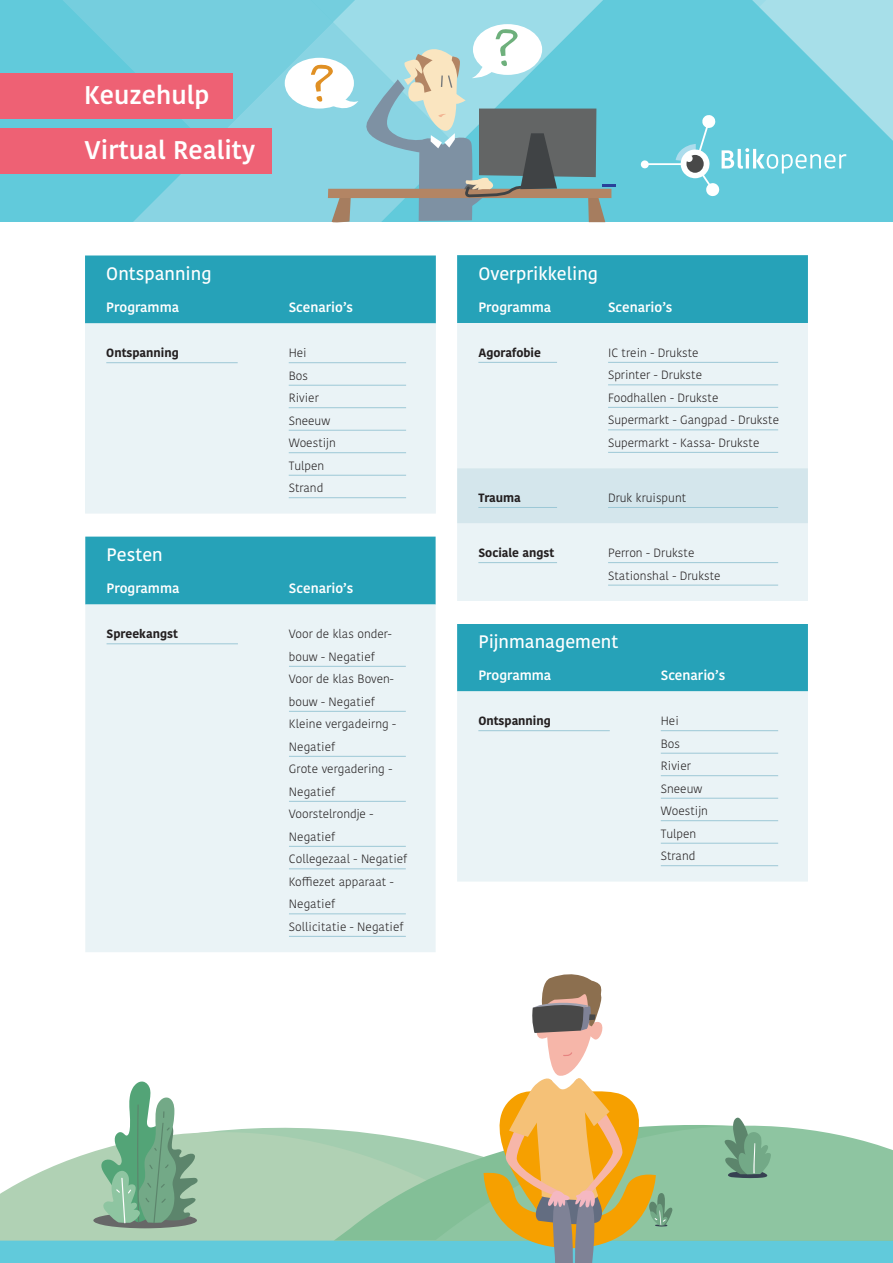
<style>
.page{position:relative;width:893px;height:1263px;background:#fff}
.page>*{position:absolute;margin:0;border:0;box-sizing:border-box;transform-origin:0 0}
.Alineastijl_2{font:600 25.5px "Kohinoor Devanagari";color:#fff}
.Titel{font:500 18px "Kohinoor Devanagari";color:#fff}
.Alineastijl_2-2{font:600 13.5px "Kohinoor Devanagari";color:#fff}
.Programma{font:300 12px/22.5px "Kohinoor Devanagari";color:#231f20}
.Programma_Bold{font:700 12px "Kohinoor Devanagari";color:#231f20}
</style>
<div class="page">
<div style="left:0;top:1230px;width:893px;height:33px;background:#61cadb"></div>
<div style="left:0;top:0;width:893px;height:222px;background:#61cadb"></div>
<svg style="left:133px;top:146px;width:178px;height:76px;fill:#89d4e3"></svg>
<svg style="left:333px;top:0;width:270px;height:29px;fill:#9cdce8"></svg>
<svg style="left:63px;top:0;width:270px;height:146px;fill:#75cede"></svg>
<div style="left:285px;top:58px;width:69px;height:51px;background:#fff;border-radius:50%"></div>
<div style="left:473px;top:24px;width:69px;height:51px;background:#fff;border-radius:50%"></div>
<svg style="left:311px;top:29px;width:305px;height:193px"></svg>
<div style="left:0;top:73px;width:233px;height:46px;background:#ee6174"></div>
<div style="left:0;top:128px;width:271px;height:46px;background:#ee6174"></div>
<svg style="left:641px;top:0;width:252px;height:197px"></svg>
<div style="left:686px;top:155px;width:18px;height:18px;background:#494949;border-radius:50%"></div>
<div style="left:685px;top:155px;width:8px;height:7px;background:#fff;border-radius:50%"></div>
<svg style="left:0;top:1132px;width:334px;height:108px;fill:#b0d1b4"></svg>
<svg style="left:334px;top:1125px;width:391px;height:115px"></svg>
<svg style="left:435px;top:1126px;width:458px;height:114px;fill:#8ec5a1"></svg>
<svg style="left:93px;top:1081px;width:105px;height:147px"></svg>
<svg style="left:725px;top:1117px;width:46px;height:61px"></svg>
<svg style="left:482px;top:974px;width:190px;height:289px"></svg>
<div style="left:457px;top:624px;width:351px;height:67px;background:#26a2b8"></div>
<div style="left:457px;top:691px;width:351px;height:190px;background:#eaf3f6"></div>
<hr style="left:478px;top:730px;width:132px;height:1px;background:#9dc8d6">
<hr style="left:661px;top:730px;width:117px;height:1px;background:#9dc8d6">
<hr style="left:661px;top:753px;width:117px;height:1px;background:#9dc8d6">
<hr style="left:661px;top:775px;width:117px;height:1px;background:#9dc8d6">
<hr style="left:661px;top:798px;width:117px;height:1px;background:#9dc8d6">
<hr style="left:661px;top:820px;width:117px;height:1px;background:#9dc8d6">
<hr style="left:661px;top:843px;width:117px;height:1px;background:#9dc8d6">
<hr style="left:661px;top:865px;width:117px;height:1px;background:#9dc8d6">
<div style="left:85px;top:255px;width:351px;height:68px;background:#26a2b8"></div>
<div style="left:85px;top:323px;width:351px;height:191px;background:#eaf3f6"></div>
<hr style="left:106px;top:362px;width:132px;height:1px;background:#9dc8d6">
<hr style="left:289px;top:362px;width:117px;height:1px;background:#9dc8d6">
<hr style="left:289px;top:385px;width:117px;height:1px;background:#9dc8d6">
<hr style="left:289px;top:407px;width:117px;height:1px;background:#9dc8d6">
<hr style="left:289px;top:430px;width:117px;height:1px;background:#9dc8d6">
<hr style="left:289px;top:452px;width:117px;height:1px;background:#9dc8d6">
<hr style="left:289px;top:475px;width:117px;height:1px;background:#9dc8d6">
<hr style="left:289px;top:497px;width:117px;height:1px;background:#9dc8d6">
<div style="left:457px;top:255px;width:351px;height:68px;background:#26a2b8"></div>
<div style="left:457px;top:323px;width:351px;height:278px;background:#eaf3f6"></div>
<div style="left:457px;top:468px;width:351px;height:55px;background:#d4e6ec"></div>
<hr style="left:478px;top:362px;width:79px;height:1px;background:#9dc8d6">
<hr style="left:608px;top:362px;width:170px;height:1px;background:#9dc8d6">
<hr style="left:608px;top:385px;width:170px;height:1px;background:#9dc8d6">
<hr style="left:608px;top:407px;width:170px;height:1px;background:#9dc8d6">
<hr style="left:608px;top:430px;width:170px;height:1px;background:#9dc8d6">
<hr style="left:608px;top:452px;width:170px;height:1px;background:#9dc8d6">
<hr style="left:478px;top:507px;width:79px;height:1px;background:#9dc8d6">
<hr style="left:608px;top:507px;width:170px;height:1px;background:#9dc8d6">
<hr style="left:478px;top:562px;width:79px;height:1px;background:#9dc8d6">
<hr style="left:608px;top:562px;width:170px;height:1px;background:#9dc8d6">
<hr style="left:608px;top:585px;width:170px;height:1px;background:#9dc8d6">
<div style="left:85px;top:537px;width:351px;height:67px;background:#26a2b8"></div>
<div style="left:85px;top:604px;width:351px;height:348px;background:#eaf3f6"></div>
<hr style="left:107px;top:643px;width:131px;height:1px;background:#9dc8d6">
<hr style="left:289px;top:666px;width:117px;height:1px;background:#9dc8d6">
<hr style="left:289px;top:711px;width:117px;height:1px;background:#9dc8d6">
<hr style="left:289px;top:756px;width:117px;height:1px;background:#9dc8d6">
<hr style="left:289px;top:801px;width:117px;height:1px;background:#9dc8d6">
<hr style="left:289px;top:846px;width:117px;height:1px;background:#9dc8d6">
<hr style="left:289px;top:868px;width:117px;height:1px;background:#9dc8d6">
<hr style="left:289px;top:913px;width:117px;height:1px;background:#9dc8d6">
<hr style="left:289px;top:936px;width:117px;height:1px;background:#9dc8d6">
<p class="Alineastijl_2" style="left:84px;top:80px;width:127px">Keuzehulp</p>
<p class="Alineastijl_2" style="left:85px;top:135px;width:172px">Virtual Reality</p>
<p class="Titel" style="left:106px;top:263px;width:107px">Ontspanning</p>
<p class="Alineastijl_2-2" style="left:106px;top:299px;width:74px">Programma</p>
<p class="Alineastijl_2-2" style="left:289px;top:299px;width:66px">Scenario’s</p>
<p class="Programma_Bold" style="left:106px;top:342px;width:74px">Ontspanning</p>
<p class="Programma" style="left:289px;top:342px;width:19px">Hei</p>
<p class="Programma" style="left:289px;top:364px;width:21px">Bos</p>
<p class="Programma" style="left:289px;top:387px;width:32px">Rivier</p>
<p class="Programma" style="left:289px;top:409px;width:43px">Sneeuw</p>
<p class="Programma" style="left:289px;top:432px;width:49px">Woestijn</p>
<p class="Programma" style="left:289px;top:454px;width:37px">Tulpen</p>
<p class="Programma" style="left:289px;top:477px;width:36px">Strand</p>
<p class="Titel" style="left:107px;top:544px;width:58px">Pesten</p>
<p class="Alineastijl_2-2" style="left:107px;top:580px;width:74px">Programma</p>
<p class="Alineastijl_2-2" style="left:289px;top:580px;width:66px">Scenario’s</p>
<p class="Programma_Bold" style="left:107px;top:623px;width:73px">Spreekangst</p>
<p class="Programma" style="left:289px;top:623px;width:104px">Voor de klas onder&shy;bouw - Negatief</p>
<p class="Programma" style="left:289px;top:668px;width:106px">Voor de klas Boven&shy;bouw - Negatief</p>
<p class="Programma" style="left:289px;top:713px;width:109px">Kleine vergadeirng -<br>Negatief</p>
<p class="Programma" style="left:289px;top:758px;width:105px">Grote vergadering -<br>Negatief</p>
<p class="Programma" style="left:289px;top:803px;width:86px">Voorstelrondje -<br>Negatief</p>
<p class="Programma" style="left:289px;top:848px;width:120px">Collegezaal - Negatief</p>
<p class="Programma" style="left:289px;top:870px;width:106px">Koffiezet apparaat -<br>Negatief</p>
<p class="Programma" style="left:289px;top:915px;width:116px">Sollicitatie - Negatief</p>
<p class="Titel" style="left:478px;top:263px;width:121px">Overprikkeling</p>
<p class="Alineastijl_2-2" style="left:478px;top:299px;width:74px">Programma</p>
<p class="Alineastijl_2-2" style="left:608px;top:299px;width:66px">Scenario’s</p>
<p class="Programma_Bold" style="left:478px;top:342px;width:64px">Agorafobie</p>
<p class="Programma" style="left:608px;top:342px;width:92px">IC trein - Drukste</p>
<p class="Programma" style="left:608px;top:364px;width:96px">Sprinter - Drukste</p>
<p class="Programma" style="left:608px;top:387px;width:112px">Foodhallen - Drukste</p>
<p class="Programma" style="left:608px;top:409px;width:173px">Supermarkt - Gangpad - Drukste</p>
<p class="Programma" style="left:608px;top:432px;width:153px">Supermarkt - Kassa- Drukste</p>
<p class="Programma_Bold" style="left:478px;top:487px;width:44px">Trauma</p>
<p class="Programma" style="left:608px;top:487px;width:80px">Druk kruispunt</p>
<p class="Programma_Bold" style="left:478px;top:542px;width:77px">Sociale angst</p>
<p class="Programma" style="left:608px;top:542px;width:88px">Perron - Drukste</p>
<p class="Programma" style="left:608px;top:564px;width:114px">Stationshal - Drukste</p>
<p class="Titel" style="left:478px;top:631px;width:142px">Pijnmanagement</p>
<p class="Alineastijl_2-2" style="left:478px;top:667px;width:74px">Programma</p>
<p class="Alineastijl_2-2" style="left:661px;top:667px;width:66px">Scenario’s</p>
<p class="Programma_Bold" style="left:478px;top:710px;width:74px">Ontspanning</p>
<p class="Programma" style="left:661px;top:710px;width:19px">Hei</p>
<p class="Programma" style="left:661px;top:732px;width:21px">Bos</p>
<p class="Programma" style="left:661px;top:755px;width:32px">Rivier</p>
<p class="Programma" style="left:661px;top:777px;width:43px">Sneeuw</p>
<p class="Programma" style="left:661px;top:800px;width:49px">Woestijn</p>
<p class="Programma" style="left:661px;top:822px;width:37px">Tulpen</p>
<p class="Programma" style="left:661px;top:845px;width:36px">Strand</p>
</div>
